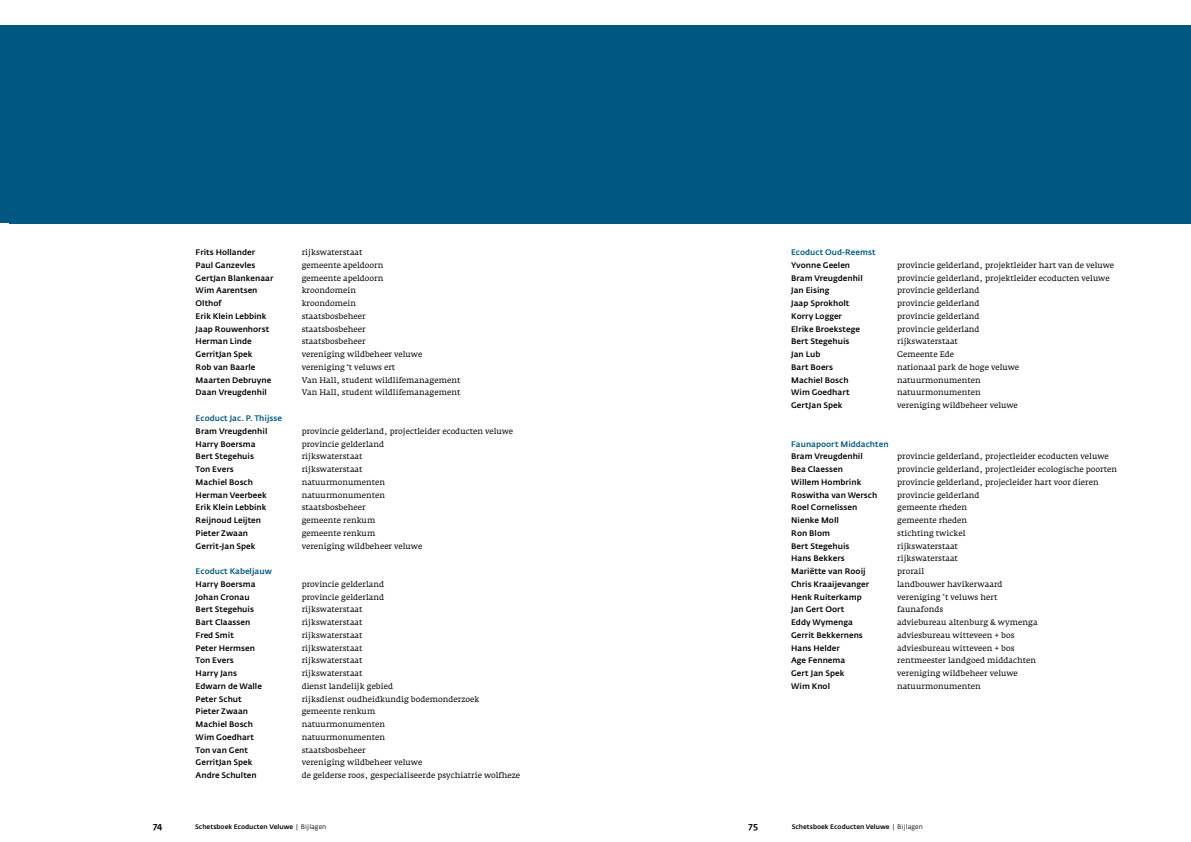
<style>
.page{position:relative;width:1191px;height:842px;background:#fff}
.page>*{position:absolute;margin:0;border:0;box-sizing:border-box;transform-origin:0 0}
.t1{font:500 9px "Fedra Sans Alt";color:#000}
.t2{font:8px "Fedra Serif A";color:#000}
.t3{font:500 8px "Fedra Sans Alt";color:#000}
.t4{font:500 8px "Fedra Sans Alt";color:#005782}
.t5{font:500 6.5px "Fedra Sans Alt";color:#000}
.s1{font-weight:400}
</style>
<div class="page">
<div style="left:9px;top:26px;width:1182px;height:198px;background:#005782"></div>
<div style="left:0;top:26px;width:17px;height:197px;background:#005782"></div>
<p class="t3" style="left:196px;top:248px;width:61px">Frits Hollander</p>
<p class="t2" style="left:302px;top:248px;width:62px">rijkswaterstaat</p>
<p class="t3" style="left:196px;top:260px;width:61px">Paul Ganzevles</p>
<p class="t2" style="left:302px;top:260px;width:83px">gemeente apeldoorn</p>
<p class="t3" style="left:196px;top:273px;width:79px">GertJan Blankenaar</p>
<p class="t2" style="left:302px;top:273px;width:83px">gemeente apeldoorn</p>
<p class="t3" style="left:196px;top:286px;width:63px">Wim Aarentsen</p>
<p class="t2" style="left:302px;top:286px;width:56px">kroondomein</p>
<p class="t3" style="left:196px;top:299px;width:27px">Olthof</p>
<p class="t2" style="left:302px;top:299px;width:56px">kroondomein</p>
<p class="t3" style="left:196px;top:312px;width:72px">Erik Klein Lebbink</p>
<p class="t2" style="left:302px;top:311px;width:66px">staatsbosbeheer</p>
<p class="t3" style="left:196px;top:324px;width:75px">Jaap Rouwenhorst</p>
<p class="t2" style="left:302px;top:324px;width:66px">staatsbosbeheer</p>
<p class="t3" style="left:196px;top:337px;width:58px">Herman Linde</p>
<p class="t2" style="left:302px;top:337px;width:66px">staatsbosbeheer</p>
<p class="t3" style="left:196px;top:350px;width:58px">GerritJan Spek</p>
<p class="t2" style="left:302px;top:350px;width:122px">vereniging wildbeheer veluwe</p>
<p class="t3" style="left:196px;top:363px;width:61px">Rob van Baarle</p>
<p class="t2" style="left:302px;top:362px;width:95px">vereniging‘t veluws ert</p>
<p class="t3" style="left:196px;top:375px;width:77px">Maarten Debruyne</p>
<p class="t2" style="left:302px;top:375px;width:160px">Van Hall, student wildlifemanagement</p>
<p class="t3" style="left:196px;top:388px;width:73px">Daan Vreugdenhil</p>
<p class="t2" style="left:302px;top:388px;width:160px">Van Hall, student wildlifemanagement</p>
<p class="t4" style="left:196px;top:414px;width:88px">Ecoduct Jac. P. Thijsse</p>
<p class="t3" style="left:196px;top:426px;width:73px">Bram Vreugdenhil</p>
<p class="t2" style="left:302px;top:426px;width:213px">provincie gelderland, projectleider ecoducten veluwe</p>
<p class="t3" style="left:196px;top:439px;width:61px">Harry Boersma</p>
<p class="t2" style="left:302px;top:439px;width:84px">provincie gelderland</p>
<p class="t3" style="left:196px;top:452px;width:60px">Bert Stegehuis</p>
<p class="t2" style="left:302px;top:452px;width:62px">rijkswaterstaat</p>
<p class="t3" style="left:196px;top:465px;width:40px">Ton Evers</p>
<p class="t2" style="left:302px;top:465px;width:62px">rijkswaterstaat</p>
<p class="t3" style="left:196px;top:477px;width:59px">Machiel Bosch</p>
<p class="t2" style="left:302px;top:477px;width:85px">natuurmonumenten</p>
<p class="t3" style="left:196px;top:490px;width:73px">Herman Veerbeek</p>
<p class="t2" style="left:302px;top:490px;width:85px">natuurmonumenten</p>
<p class="t3" style="left:196px;top:503px;width:72px">Erik Klein Lebbink</p>
<p class="t2" style="left:302px;top:503px;width:66px">staatsbosbeheer</p>
<p class="t3" style="left:196px;top:516px;width:67px">Reijnoud Leijten</p>
<p class="t2" style="left:302px;top:516px;width:75px">gemeente renkum</p>
<p class="t3" style="left:196px;top:528px;width:54px">Pieter Zwaan</p>
<p class="t2" style="left:302px;top:528px;width:75px">gemeente renkum</p>
<p class="t3" style="left:196px;top:541px;width:61px">Gerrit-Jan Spek</p>
<p class="t2" style="left:302px;top:541px;width:122px">vereniging wildbeheer veluwe</p>
<p class="t4" style="left:196px;top:567px;width:78px">Ecoduct Kabeljauw</p>
<p class="t3" style="left:196px;top:579px;width:61px">Harry Boersma</p>
<p class="t2" style="left:302px;top:579px;width:84px">provincie gelderland</p>
<p class="t3" style="left:196px;top:592px;width:55px">Johan Cronau</p>
<p class="t2" style="left:302px;top:592px;width:84px">provincie gelderland</p>
<p class="t3" style="left:196px;top:605px;width:60px">Bert Stegehuis</p>
<p class="t2" style="left:302px;top:605px;width:62px">rijkswaterstaat</p>
<p class="t3" style="left:196px;top:618px;width:56px">Bart Claassen</p>
<p class="t2" style="left:302px;top:618px;width:62px">rijkswaterstaat</p>
<p class="t3" style="left:196px;top:630px;width:40px">Fred Smit</p>
<p class="t2" style="left:302px;top:630px;width:62px">rijkswaterstaat</p>
<p class="t3" style="left:196px;top:643px;width:61px">Peter Hermsen</p>
<p class="t2" style="left:302px;top:643px;width:62px">rijkswaterstaat</p>
<p class="t3" style="left:196px;top:656px;width:40px">Ton Evers</p>
<p class="t2" style="left:302px;top:656px;width:62px">rijkswaterstaat</p>
<p class="t3" style="left:196px;top:669px;width:43px">Harry Jans</p>
<p class="t2" style="left:302px;top:669px;width:62px">rijkswaterstaat</p>
<p class="t3" style="left:196px;top:681px;width:68px">Edwarn de Walle</p>
<p class="t2" style="left:302px;top:681px;width:93px">dienst landelijk gebied</p>
<p class="t3" style="left:196px;top:694px;width:48px">Peter Schut</p>
<p class="t2" style="left:302px;top:694px;width:179px">rijksdienst oudheidkundig bodemonderzoek</p>
<p class="t3" style="left:196px;top:707px;width:54px">Pieter Zwaan</p>
<p class="t2" style="left:302px;top:707px;width:75px">gemeente renkum</p>
<p class="t3" style="left:196px;top:720px;width:59px">Machiel Bosch</p>
<p class="t2" style="left:302px;top:720px;width:85px">natuurmonumenten</p>
<p class="t3" style="left:196px;top:732px;width:60px">Wim Goedhart</p>
<p class="t2" style="left:302px;top:732px;width:85px">natuurmonumenten</p>
<p class="t3" style="left:196px;top:745px;width:54px">Ton van Gent</p>
<p class="t2" style="left:302px;top:745px;width:66px">staatsbosbeheer</p>
<p class="t3" style="left:196px;top:758px;width:58px">GerritJan Spek</p>
<p class="t2" style="left:302px;top:758px;width:122px">vereniging wildbeheer veluwe</p>
<p class="t3" style="left:196px;top:771px;width:63px">Andre Schulten</p>
<p class="t2" style="left:302px;top:771px;width:220px">de gelderse roos, gespecialiseerde psychiatrie wolfheze</p>
<p class="t4" style="left:791px;top:248px;width:86px">Ecoduct Oud-Reemst</p>
<p class="t3" style="left:791px;top:260px;width:61px">Yvonne Geelen</p>
<p class="t2" style="left:897px;top:260px;width:219px">provincie gelderland, projektleider hart van de veluwe</p>
<p class="t3" style="left:791px;top:273px;width:73px">Bram Vreugdenhil</p>
<p class="t2" style="left:897px;top:273px;width:214px">provincie gelderland, projektleider ecoducten veluwe</p>
<p class="t3" style="left:791px;top:286px;width:40px">Jan Eising</p>
<p class="t2" style="left:897px;top:286px;width:84px">provincie gelderland</p>
<p class="t3" style="left:791px;top:299px;width:60px">Jaap Sprokholt</p>
<p class="t2" style="left:897px;top:299px;width:84px">provincie gelderland</p>
<p class="t3" style="left:791px;top:312px;width:52px">Korry Logger</p>
<p class="t2" style="left:897px;top:311px;width:84px">provincie gelderland</p>
<p class="t3" style="left:791px;top:324px;width:70px">Elrike Broekstege</p>
<p class="t2" style="left:897px;top:324px;width:84px">provincie gelderland</p>
<p class="t3" style="left:791px;top:337px;width:60px">Bert Stegehuis</p>
<p class="t2" style="left:897px;top:337px;width:62px">rijkswaterstaat</p>
<p class="t3" style="left:791px;top:350px;width:31px">Jan Lub</p>
<p class="t2" style="left:897px;top:350px;width:58px">Gemeente Ede</p>
<p class="t3" style="left:791px;top:363px;width:43px">Bart Boers</p>
<p class="t2" style="left:897px;top:362px;width:123px">nationaal park de hoge veluwe</p>
<p class="t3" style="left:791px;top:375px;width:59px">Machiel Bosch</p>
<p class="t2" style="left:897px;top:375px;width:85px">natuurmonumenten</p>
<p class="t3" style="left:791px;top:388px;width:60px">Wim Goedhart</p>
<p class="t2" style="left:897px;top:388px;width:85px">natuurmonumenten</p>
<p class="t3" style="left:791px;top:401px;width:53px">GertJan Spek</p>
<p class="t2" style="left:897px;top:401px;width:122px">vereniging wildbeheer veluwe</p>
<p class="t4" style="left:791px;top:439px;width:99px">Faunapoort Middachten</p>
<p class="t3" style="left:791px;top:452px;width:73px">Bram Vreugdenhil</p>
<p class="t2" style="left:897px;top:452px;width:213px">provincie gelderland, projectleider ecoducten veluwe</p>
<p class="t3" style="left:791px;top:465px;width:53px">Bea Claessen</p>
<p class="t2" style="left:897px;top:465px;width:221px">provincie gelderland, projectleider ecologische poorten</p>
<p class="t3" style="left:791px;top:477px;width:72px">Willem Hombrink</p>
<p class="t2" style="left:897px;top:477px;width:203px">provincie gelderland, projecleider hart voor dieren</p>
<p class="t3" style="left:791px;top:490px;width:88px">Roswitha van Wersch</p>
<p class="t2" style="left:897px;top:490px;width:84px">provincie gelderland</p>
<p class="t3" style="left:791px;top:503px;width:68px">Roel Cornelissen</p>
<p class="t2" style="left:897px;top:503px;width:72px">gemeente rheden</p>
<p class="t3" style="left:791px;top:516px;width:49px">Nienke Moll</p>
<p class="t2" style="left:897px;top:516px;width:72px">gemeente rheden</p>
<p class="t3" style="left:791px;top:528px;width:40px">Ron Blom</p>
<p class="t2" style="left:897px;top:528px;width:70px">stichting twickel</p>
<p class="t3" style="left:791px;top:541px;width:60px">Bert Stegehuis</p>
<p class="t2" style="left:897px;top:541px;width:62px">rijkswaterstaat</p>
<p class="t3" style="left:791px;top:554px;width:55px">Hans Bekkers</p>
<p class="t2" style="left:897px;top:554px;width:62px">rijkswaterstaat</p>
<p class="t3" style="left:791px;top:567px;width:76px">Mariëtte van Rooij</p>
<p class="t2" style="left:897px;top:567px;width:29px">prorail</p>
<p class="t3" style="left:791px;top:579px;width:80px">Chris Kraaijevanger</p>
<p class="t2" style="left:897px;top:579px;width:107px">landbouwer havikerwaard</p>
<p class="t3" style="left:791px;top:592px;width:72px">Henk Ruiterkamp</p>
<p class="t2" style="left:897px;top:592px;width:102px">vereniging ’t veluws hert</p>
<p class="t3" style="left:791px;top:605px;width:55px">Jan Gert Oort</p>
<p class="t2" style="left:897px;top:605px;width:48px">faunafonds</p>
<p class="t3" style="left:791px;top:618px;width:63px">Eddy Wymenga</p>
<p class="t2" style="left:897px;top:618px;width:142px">adviebureau altenburg &amp; wymenga</p>
<p class="t3" style="left:791px;top:630px;width:73px">Gerrit Bekkernens</p>
<p class="t2" style="left:897px;top:630px;width:119px">adviesbureau witteveen + bos</p>
<p class="t3" style="left:791px;top:643px;width:50px">Hans Helder</p>
<p class="t2" style="left:897px;top:643px;width:119px">adviesbureau witteveen + bos</p>
<p class="t3" style="left:791px;top:656px;width:56px">Age Fennema</p>
<p class="t2" style="left:897px;top:656px;width:140px">rentmeester landgoed middachten</p>
<p class="t3" style="left:791px;top:669px;width:55px">Gert Jan Spek</p>
<p class="t2" style="left:897px;top:669px;width:122px">vereniging wildbeheer veluwe</p>
<p class="t3" style="left:791px;top:681px;width:40px">Wim Knol</p>
<p class="t2" style="left:897px;top:681px;width:85px">natuurmonumenten</p>
<p class="t1" style="left:153px;top:821px;width:11px">74</p>
<p class="t5" style="left:195px;top:823px;width:133px">Schetsboek Ecoducten Veluwe <span class="s1">| Bijlagen</span></p>
<p class="t1" style="left:748px;top:821px;width:11px">75</p>
<p class="t5" style="left:791px;top:823px;width:133px">Schetsboek Ecoducten Veluwe <span class="s1">| Bijlagen</span></p>
</div>
